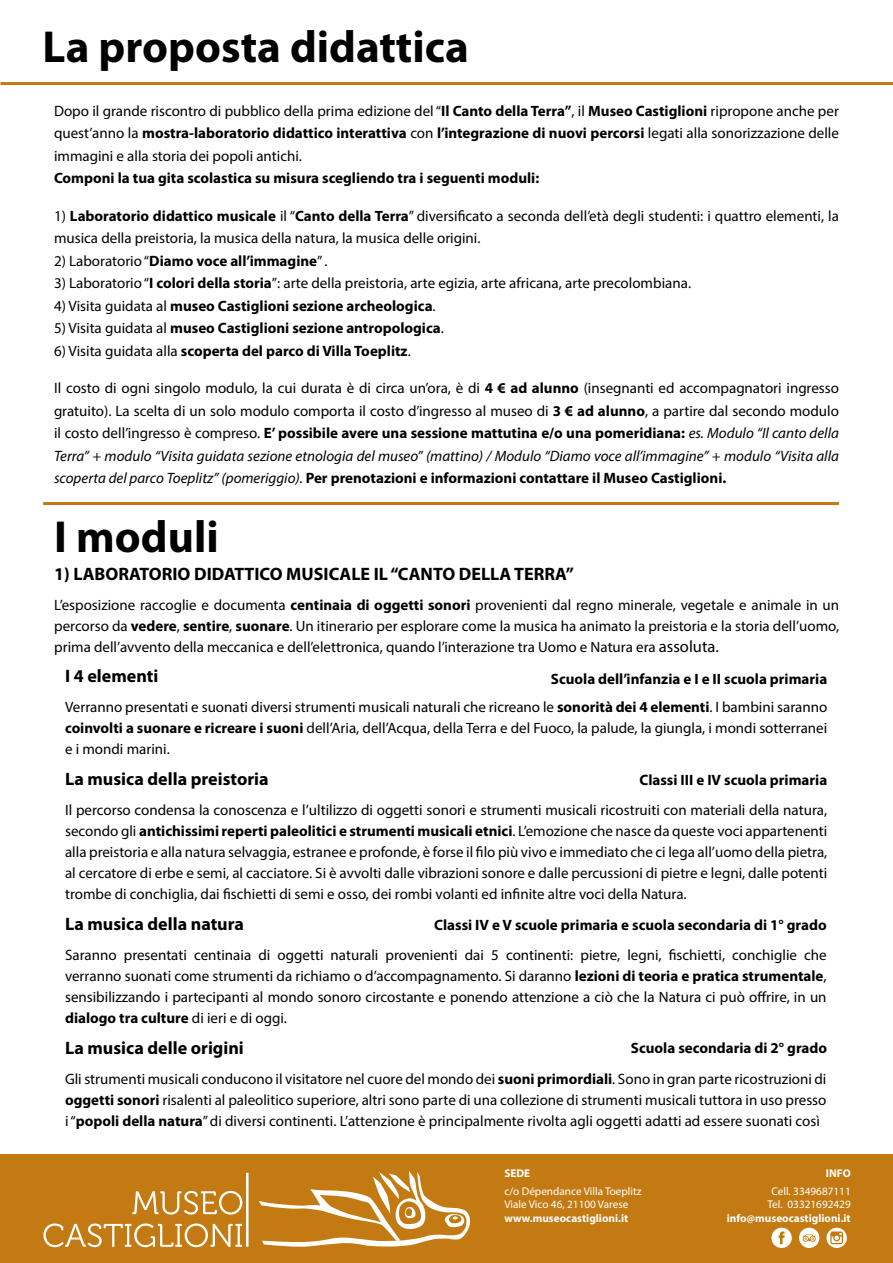
<style>
.page{position:relative;width:893px;height:1263px;background:#fff}
.page>*{position:absolute;margin:0;border:0;box-sizing:border-box;transform-origin:0 0}
.t1{font:700 45px "Myriad Pro";color:#000}
.t2{font:700 18px "Myriad Pro";color:#000}
.t3{font:15px/21px "Myriad Pro";color:#000;text-align:justify}
.t4{font:700 15px "Myriad Pro";color:#000}
.t5{font:11.25px/13.5px "Myriad Pro";color:#fff;text-align:center}
.t6{font:700 11.25px "Myriad Pro";color:#fff}
.s1{font-weight:700}
.s2{font-weight:400}
.s3{font-style:italic}
.s4{font-size:16.5px}
</style>
<div class="page">
<hr style="left:0;top:82px;width:893px;height:3px;background:#c37a12">
<div style="left:0;top:1154px;width:893px;height:109px;background:#c37a12"></div>
<svg style="left:132px;top:1191px;width:110px;height:23px"></svg>
<svg style="left:43px;top:1223px;width:199px;height:24px"></svg>
<hr style="left:246px;top:1173px;width:3px;height:74px;background:#fff">
<svg style="left:259px;top:1171px;width:211px;height:76px"></svg>
<div style="left:799px;top:1228px;width:20px;height:20px;background:#fff;border-radius:50%"></div>
<div style="left:771px;top:1228px;width:21px;height:20px;background:#fff;border-radius:50%"></div>
<svg style="left:779px;top:1231px;width:6px;height:13px"></svg>
<svg style="left:826px;top:1228px;width:21px;height:20px"></svg>
<svg style="left:830px;top:1231px;width:13px;height:13px"></svg>
<svg style="left:803px;top:1234px;width:13px;height:8px"></svg>
<hr style="left:43px;top:502px;width:796px;height:3px;background:#c37a12">
<h1 class="t1" style="left:43px;top:18px;width:428px">La proposta didattica</h1>
<p class="t3" style="left:54px;top:99px;width:786px;line-height:22.5px">Dopo il grande riscontro di pubblico della prima edizione del “<span class="s1">Il Canto della Terra”</span>, il <span class="s1">Museo Castiglioni</span> ripropone anche per quest’anno la <span class="s1">mostra-laboratorio didattico interattiva</span> con <span class="s1">l’integrazione di nuovi percorsi</span> legati alla sonorizzazione delle immagini e alla storia dei popoli antichi.</p>
<p class="t4" style="left:54px;top:169px;width:487px">Componi la tua gita scolastica su misura scegliendo tra i seguenti moduli:</p>
<p class="t3" style="left:54px;top:204px;width:786px;line-height:22.5px">1) <span class="s1">Laboratorio didattico musicale</span> il “<span class="s1">Canto della Terra</span>” diversificato a seconda dell’età degli studenti: i quattro elementi, la musica della preistoria, la musica della natura, la musica delle origini.</p>
<p class="t4" style="left:54px;top:251px;width:275px"><span class="s2">2) Laboratorio “</span>Diamo voce all’immagine<span class="s2">” .</span></p>
<p class="t3" style="left:54px;top:273px;width:639px">3) Laboratorio “<span class="s1">I colori della storia</span>”: arte della preistoria, arte egizia, arte africana, arte precolombiana.</p>
<p class="t4" style="left:54px;top:296px;width:383px"><span class="s2">4) Visita guidata al</span> museo Castiglioni sezione archeologica<span class="s2">.</span></p>
<p class="t4" style="left:54px;top:319px;width:391px"><span class="s2">5) Visita guidata al</span> museo Castiglioni sezione antropologica<span class="s2">.</span></p>
<p class="t4" style="left:54px;top:341px;width:358px"><span class="s2">6) Visita guidata alla</span> scoperta del parco di Villa Toeplitz<span class="s2">.</span></p>
<p class="t3" style="left:54px;top:377px;width:786px;line-height:22.5px">Il costo di ogni singolo modulo, la cui durata è di circa un’ora, è di <span class="s1">4 € ad alunno</span> (insegnanti ed accompagnatori ingresso gratuito). La scelta di un solo modulo comporta il costo d’ingresso al museo di <span class="s1">3 € ad alunno</span>, a partire dal secondo modulo il costo dell’ingresso è compreso. <span class="s1">E’ possibile avere una sessione mattutina e/o una pomeridiana:</span> <span class="s3">es. Modulo “Il canto della Terra” + modulo “Visita guidata sezione etnologia del museo” (mattino) / Modulo “Diamo voce all’immagine” + modulo “Visita alla scoperta del parco Toeplitz” (pomeriggio).</span> <span class="s1">Per prenotazioni e informazioni contattare il Museo Castiglioni.</span></p>
<h1 class="t1" style="left:54px;top:507px;width:166px">I moduli</h1>
<p class="t2" style="left:54px;top:562px;width:521px">1) LABORATORIO DIDATTICO MUSICALE IL “CANTO DELLA TERRA”</p>
<p class="t3" style="left:54px;top:594px;width:786px">L’esposizione raccoglie e documenta <span class="s1">centinaia di oggetti sonori</span> provenienti dal regno minerale, vegetale e animale in un percorso da <span class="s1">vedere</span>, <span class="s1">sentire</span>, <span class="s1">suonare</span>. Un itinerario per esplorare come la musica ha animato la preistoria e la storia dell’uomo, prima dell’avvento della meccanica e dell’elettronica, quando l’interazione tra Uomo e Natura era <span class="s4">assoluta.</span></p>
<p class="t2" style="left:65px;top:665px;width:95px">I 4 elementi</p>
<p class="t3" style="left:65px;top:697px;width:764px">Verranno presentati e suonati diversi strumenti musicali naturali che ricreano le <span class="s1">sonorità dei 4 elementi</span>. I bambini saranno <span class="s1">coinvolti a suonare e ricreare i suoni</span> dell’Aria, dell’Acqua, della Terra e del Fuoco, la palude, la giungla, i mondi sotterranei e i mondi marini.</p>
<p class="t4" style="left:551px;top:669px;width:278px">Scuola dell’infanzia e I e II scuola primaria</p>
<p class="t2" style="left:65px;top:767px;width:205px">La musica della preistoria</p>
<p class="t3" style="left:65px;top:799px;width:764px">Il percorso condensa la conoscenza e l’ultilizzo di oggetti sonori e strumenti musicali ricostruiti con materiali della natura, secondo gli <span class="s1">antichissimi reperti paleolitici e strumenti musicali etnici</span>. L’emozione che nasce da queste voci appartenenti alla preistoria e alla natura selvaggia, estranee e profonde, è forse il filo più vivo e immediato che ci lega all’uomo della pietra, al cercatore di erbe e semi, al cacciatore. Si è avvolti dalle vibrazioni sonore e dalle percussioni di pietre e legni, dalle potenti trombe di conchiglia, dai fischietti di semi e osso, dei rombi volanti ed infinite altre voci della Natura.</p>
<p class="t4" style="left:639px;top:770px;width:189px">Classi III e IV scuola primaria</p>
<p class="t2" style="left:65px;top:912px;width:180px">La musica della natura</p>
<p class="t3" style="left:65px;top:944px;width:763px">Saranno presentati centinaia di oggetti naturali provenienti dai 5 continenti: pietre, legni, fischietti, conchiglie che verranno suonati come strumenti da richiamo o d’accompagnamento. Si daranno <span class="s1">lezioni di teoria e pratica strumentale</span>, sensibilizzando i partecipanti al mondo sonoro circostante e ponendo attenzione a ciò che la Natura ci può offrire, in un <span class="s1">dialogo tra culture</span> di ieri e di oggi.</p>
<p class="t4" style="left:434px;top:915px;width:394px">Classi IV e V scuole primaria e scuola secondaria di 1° grado</p>
<p class="t2" style="left:65px;top:1036px;width:180px">La musica delle origini</p>
<p class="t3" style="left:65px;top:1068px;width:763px">Gli strumenti musicali conducono il visitatore nel cuore del mondo dei <span class="s1">suoni primordiali</span>. Sono in gran parte ricostruzioni di <span class="s1">oggetti sonori</span> risalenti al paleolitico superiore, altri sono parte di una collezione di strumenti musicali tuttora in uso presso i “<span class="s1">popoli della natura</span>” di diversi continenti. L’attenzione è principalmente rivolta agli oggetti adatti ad essere suonati così</p>
<p class="t4" style="left:631px;top:1038px;width:198px">Scuola secondaria di 2° grado</p>
<p class="t6" style="left:504px;top:1165px;width:27px">SEDE</p>
<p class="t5" style="left:504px;top:1184px;width:139px;text-align:left">c/o Dépendance Villa Toeplitz<br>Viale Vico 46, 21100 Varese</p>
<p class="t6" style="left:504px;top:1210px;width:125px">www.museocastiglioni.it</p>
<p class="t6" style="left:826px;top:1166px;width:26px">INFO</p>
<p class="t5" style="left:767px;top:1184px;width:85px">Cell. 3349687111<br>Tel. 03321692429</p>
<p class="t6" style="left:727px;top:1210px;width:125px">info@museocastiglioni.it</p>
</div>
